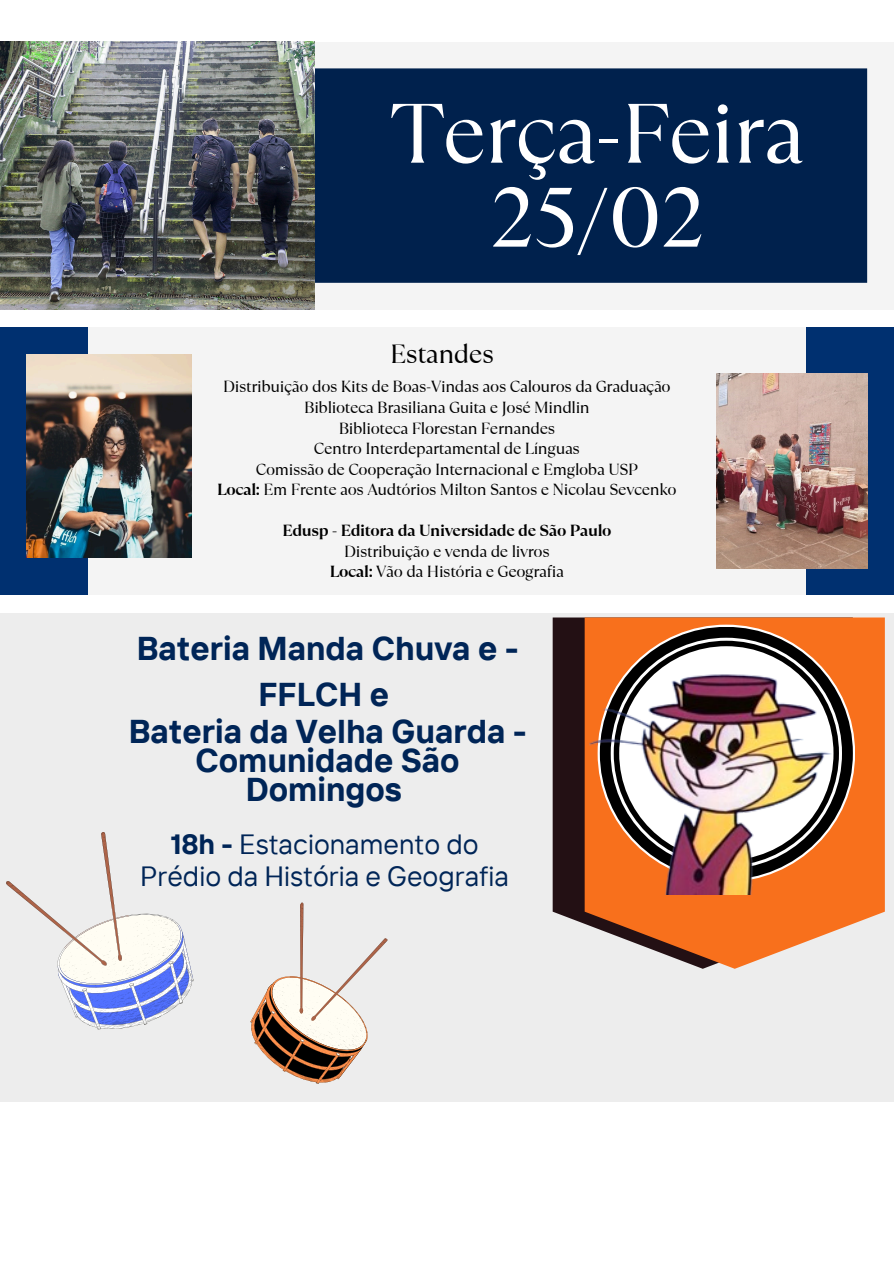
<style>
.page{position:relative;width:894px;height:1263px;background:#fff}
.page>*{position:absolute;margin:0;border:0;box-sizing:border-box;transform-origin:0 0}
.t1{font:84px/84px "TT Ramillas";letter-spacing:-.02em;color:#fff;text-align:center}
.t2{font:700 33px/28.7px "TT Interphases";color:#002557;text-align:center}
.t3{font:27.75px "TT Interphases";color:#002557}
.t4{font:26.25px "TT Ramillas";letter-spacing:-.02em;color:#000}
.t5{font:16.05px "TT Ramillas";letter-spacing:-.02em;color:#000}
.t6{font:700 16.05px "TT Ramillas";letter-spacing:-.02em;color:#000}
.s1{font-weight:700}
</style>
<div class="page">
<div style="left:0;top:42px;width:893px;height:267px;background:#f4f4f4"></div>
<div style="left:314px;top:68px;width:552px;height:215px;background:#00214d"></div>
<img style="left:0;top:42px;width:314px;height:267px">
<div style="left:0;top:327px;width:893px;height:268px;background:#f4f4f4"></div>
<div style="left:0;top:327px;width:88px;height:268px;background:#003070"></div>
<img style="left:27px;top:354px;width:164px;height:204px">
<div style="left:805px;top:327px;width:88px;height:268px;background:#003070"></div>
<img style="left:716px;top:373px;width:151px;height:196px">
<div style="left:0;top:613px;width:893px;height:488px;background:#ededed"></div>
<svg style="left:6px;top:832px;width:188px;height:198px"></svg>
<svg style="left:552px;top:894px;width:32px;height:30px"></svg>
<svg style="left:584px;top:894px;width:300px;height:75px;fill:#f8701c"></svg>
<img style="left:552px;top:617px;width:333px;height:277px">
<svg style="left:250px;top:902px;width:138px;height:182px"></svg>
<p class="t1" style="left:391px;top:92px;width:415px">Terça-Feira<br>25/02</p>
<p class="t4" style="left:390px;top:336px;width:105px">Estandes</p>
<p class="t5" style="left:223px;top:376px;width:449px">Distribuição dos Kits de Boas-Vindas aos Calouros da Graduação</p>
<p class="t5" style="left:304px;top:396px;width:287px">Biblioteca Brasiliana Guita e José Mindlin</p>
<p class="t5" style="left:338px;top:417px;width:218px">Biblioteca Florestan Fernandes</p>
<p class="t5" style="left:314px;top:437px;width:267px">Centro Interdepartamental de Línguas</p>
<p class="t5" style="left:256px;top:458px;width:383px">Comissão de Cooperação Internacional e Emgloba USP</p>
<p class="t5" style="left:217px;top:478px;width:461px"><span class="s1">Local:</span> Em Frente aos Audtórios Milton Santos e Nicolau Sevcenko</p>
<p class="t6" style="left:282px;top:520px;width:330px">Edusp - Editora da Universidade de São Paulo</p>
<p class="t5" style="left:344px;top:540px;width:207px">Distribuição e venda de livros</p>
<p class="t5" style="left:330px;top:561px;width:235px"><span class="s1">Local:</span> Vão da História e Geografia</p>
<p class="t2" style="left:137px;top:624px;width:383px;line-height:45.9px">Bateria Manda Chuva e -<br>FFLCH e</p>
<p class="t2" style="left:129px;top:717px;width:399px">Bateria da Velha Guarda -<br>Comunidade São<br>Domingos</p>
<p class="t3" style="left:170px;top:826px;width:310px"><span class="s1">18h -</span> Estacionamento do</p>
<p class="t3" style="left:140px;top:858px;width:370px">Prédio da História e Geografia</p>
</div>
